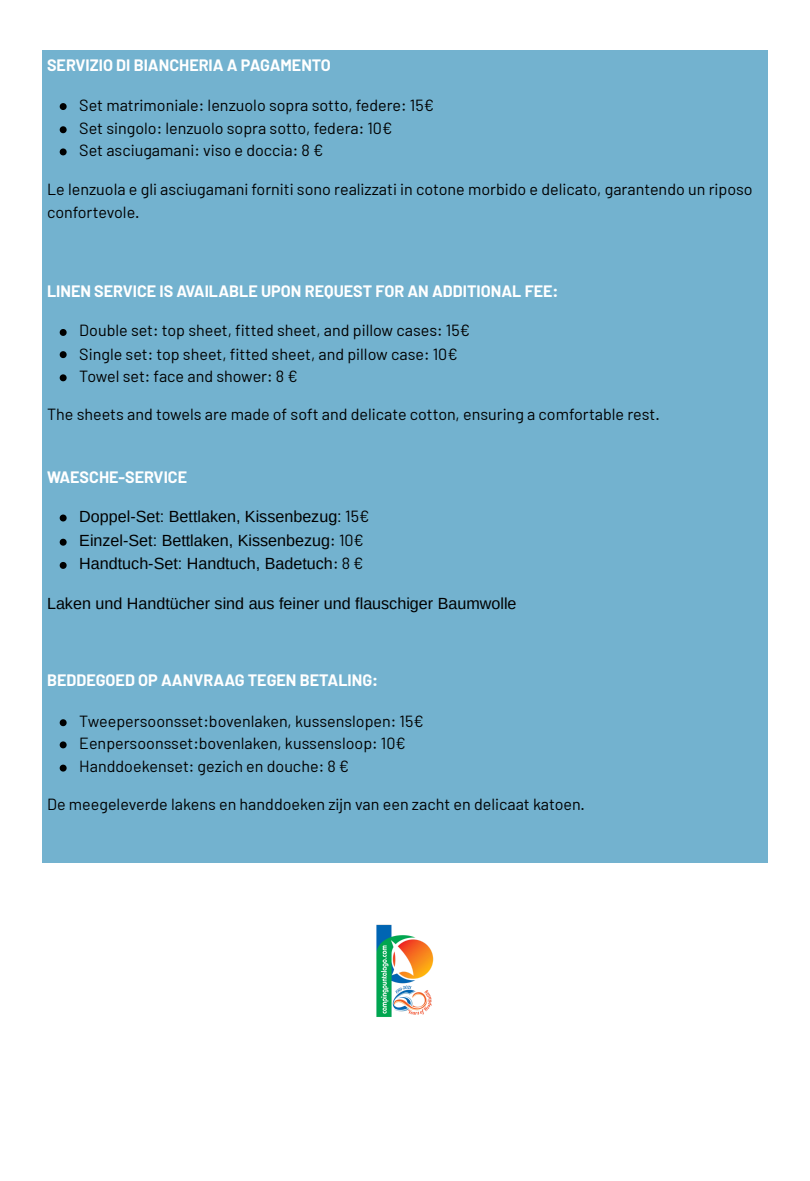
<style>
.page{position:relative;width:810px;height:1181px;background:#fff}
.page>*{position:absolute;margin:0;border:0;box-sizing:border-box;transform-origin:0 0}
.t1{font:16.2px/23.2px "Barlow";color:#000}
.t2{font:16.2px "Arimo";color:#000}
.t3{font:700 16.2px "Barlow";color:#fff}
.s1{font-family:"Barlow"}
</style>
<div class="page">
<div style="left:42px;top:50px;width:726px;height:812px;background:#73b2cf"></div>
<svg style="left:60px;top:103px;width:7px;height:7px"></svg>
<svg style="left:60px;top:126px;width:7px;height:7px"></svg>
<svg style="left:60px;top:148px;width:7px;height:7px"></svg>
<svg style="left:60px;top:329px;width:7px;height:7px"></svg>
<svg style="left:60px;top:351px;width:7px;height:7px"></svg>
<svg style="left:60px;top:374px;width:7px;height:7px"></svg>
<svg style="left:60px;top:514px;width:7px;height:7px"></svg>
<svg style="left:60px;top:538px;width:7px;height:7px"></svg>
<svg style="left:60px;top:562px;width:7px;height:7px"></svg>
<svg style="left:60px;top:719px;width:7px;height:7px"></svg>
<svg style="left:60px;top:741px;width:7px;height:7px"></svg>
<svg style="left:60px;top:764px;width:7px;height:7px"></svg>
<img style="left:376px;top:924px;width:58px;height:93px">
<h1 class="t3" style="left:47px;top:55px;width:285px">SERVIZIO DI BIANCHERIA A PAGAMENTO</h1>
<p class="t1" style="left:79px;top:92px;width:356px">Set matrimoniale: lenzuolo sopra sotto, federe: 15€</p>
<p class="t1" style="left:79px;top:116px;width:315px">Set singolo: lenzuolo sopra sotto, federa: 10€</p>
<p class="t1" style="left:79px;top:138px;width:246px">Set asciugamani: viso e doccia: 8 €</p>
<p class="t1" style="left:47px;top:177px;width:707px">Le lenzuola e gli asciugamani forniti sono realizzati in cotone morbido e delicato, garantendo un riposo confortevole.</p>
<h1 class="t3" style="left:47px;top:281px;width:513px">LINEN SERVICE IS AVAILABLE UPON REQUEST FOR AN ADDITIONAL FEE:</h1>
<p class="t1" style="left:79px;top:318px;width:392px">Double set: top sheet, fitted sheet, and pillow cases: 15€</p>
<p class="t1" style="left:79px;top:341px;width:380px">Single set: top sheet, fitted sheet, and pillow case: 10€</p>
<p class="t1" style="left:79px;top:364px;width:220px">Towel set: face and shower: 8 €</p>
<p class="t1" style="left:47px;top:402px;width:614px">The sheets and towels are made of soft and delicate cotton, ensuring a comfortable rest.</p>
<p class="t3" style="left:47px;top:466px;width:142px">WAESCHE-SERVICE</p>
<p class="t2" style="left:79px;top:507px;width:292px">Doppel-Set: Bettlaken, Kissenbezug: <span class="s1">15€</span></p>
<p class="t2" style="left:79px;top:531px;width:286px">Einzel-Set: Bettlaken, Kissenbezug<span class="s1">: 10€</span></p>
<p class="t2" style="left:79px;top:555px;width:286px">Handtuch-Set: Handtuch, Badetuch<span class="s1">: 8 €</span></p>
<p class="t2" style="left:47px;top:594px;width:471px">Laken und Handtücher sind aus feiner und flauschiger Baumwolle</p>
<h1 class="t3" style="left:47px;top:670px;width:333px">BEDDEGOED OP AANVRAAG TEGEN BETALING:</h1>
<p class="t1" style="left:79px;top:708px;width:346px">Tweepersoonsset:bovenlaken, kussenslopen: 15€</p>
<p class="t1" style="left:79px;top:730px;width:328px">Eenpersoonsset:bovenlaken, kussensloop: 10€</p>
<p class="t1" style="left:79px;top:754px;width:271px">Handdoekenset: gezich en douche: 8 €</p>
<p class="t1" style="left:47px;top:792px;width:539px">De meegeleverde lakens en handdoeken zijn van een zacht en delicaat katoen.</p>
</div>
